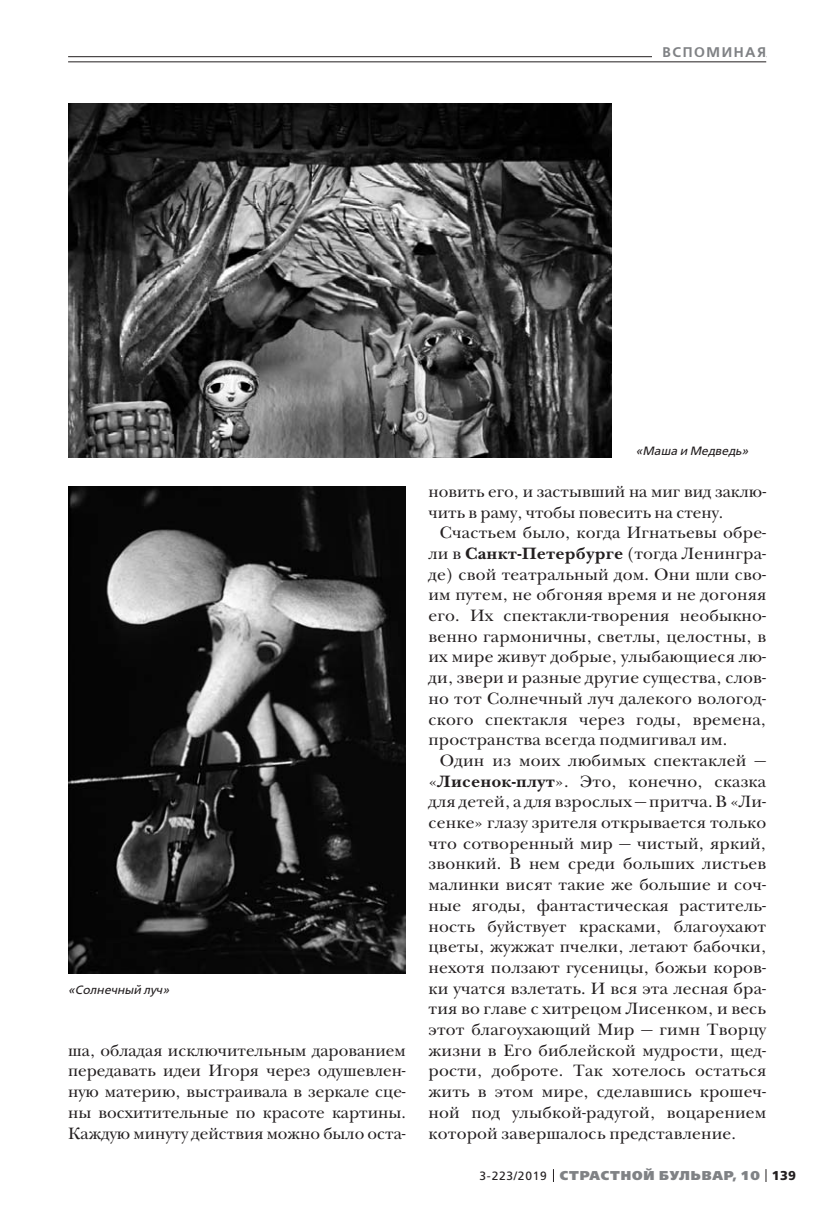
<style>
.page{position:relative;width:823px;height:1219px;background:#fff}
.page>*{position:absolute;margin:0;border:0;box-sizing:border-box;transform-origin:0 0}
.t1{font:17px/20.6px "New Baskerville ITC";color:#231f20;text-align:justify}
.t2{font:600 14px "Free Set";letter-spacing:.11em;color:#808285}
.t3{font:800 12.8px "Free Set";letter-spacing:.07em;color:#808285}
.t4{font:italic 12px "Free Set";color:#231f20}
.s1{font-weight:700}
.s2{font-weight:400;font-size:12px;color:#231f20}
.s3{font-weight:700;color:#231f20}
</style>
<div class="page">
<svg style="left:765px;top:1169px;width:1px;height:13px"></svg>
<hr style="left:68px;top:56px;width:697px;height:1px;background:#231f20">
<div style="left:652px;top:41px;width:113px;height:21px;background:#fff"></div>
<hr style="left:68px;top:62px;width:697px;height:1px;background:#231f20">
<img style="left:68px;top:103px;width:543px;height:354px">
<img style="left:68px;top:486px;width:337px;height:488px">
<p class="t2" style="left:662px;top:45px;width:105px">ВСПОМИНАЯ</p>
<p class="t4" style="left:68px;top:984px;width:103px">«Солнечный луч»</p>
<p class="t1" style="left:68px;top:1041px;width:339px">ша, обладая исключительным дарованием передавать идеи Игоря через одушевлен&shy;ную материю, выстраивала в зеркале сце&shy;ны восхитительные по красоте картины.<br>Каждую минуту действия можно было оста-</p>
<p class="t4" style="left:635px;top:445px;width:114px">«Маша и Медведь»</p>
<p class="t1" style="left:428px;top:483px;width:339px">новить его, и застывший на миг вид заклю&shy;чить в раму, чтобы повесить на стену.</p>
<p class="t1" style="left:428px;top:524px;width:339px;text-indent:11px">Счастьем было, когда Игнатьевы обре&shy;ли в <span class="s1">Санкт-Петербурге</span> (тогда Ленингра&shy;де) свой театральный дом. Они шли сво&shy;им путем, не обгоняя время и не догоняя его. Их спектакли-творения необыкно&shy;венно гармоничны, светлы, целостны, в их мире живут добрые, улыбающиеся лю&shy;ди, звери и разные другие существа, слов&shy;но тот Солнечный луч далекого вологод&shy;ского спектакля через годы, времена, пространства всегда подмигивал им.</p>
<p class="t1" style="left:428px;top:752px;width:339px;text-indent:11px">Один из моих любимых спектаклей — «<span class="s1">Лисенок-плут</span>». Это, конечно, сказка для детей, а для взрослых — притча. В «Ли&shy;сенке» глазу зрителя открывается только что сотворенный мир — чистый, яркий, звонкий. В нем среди больших листьев малинки висят такие же большие и соч&shy;ные ягоды, фантастическая раститель&shy;ность буйствует красками, благоухают цветы, жужжат пчелки, летают бабочки, нехотя ползают гусеницы, божьи коров&shy;ки учатся взлетать. И вся эта лесная бра&shy;тия во главе с хитрецом Лисенком, и весь этот благоухающий Мир — гимн Творцу жизни в Его библейской мудрости, щед&shy;рости, доброте. Так хотелось остаться жить в этом мире, сделавшись крошеч&shy;ной под улыбкой-радугой, воцарением которой завершалось представление.</p>
<p class="t3" style="left:479px;top:1169px;width:318px"><span class="s2">3-223/2019</span> СТРАСТНОЙ БУЛЬВАР, 10 <span class="s3">139</span></p>
</div>
